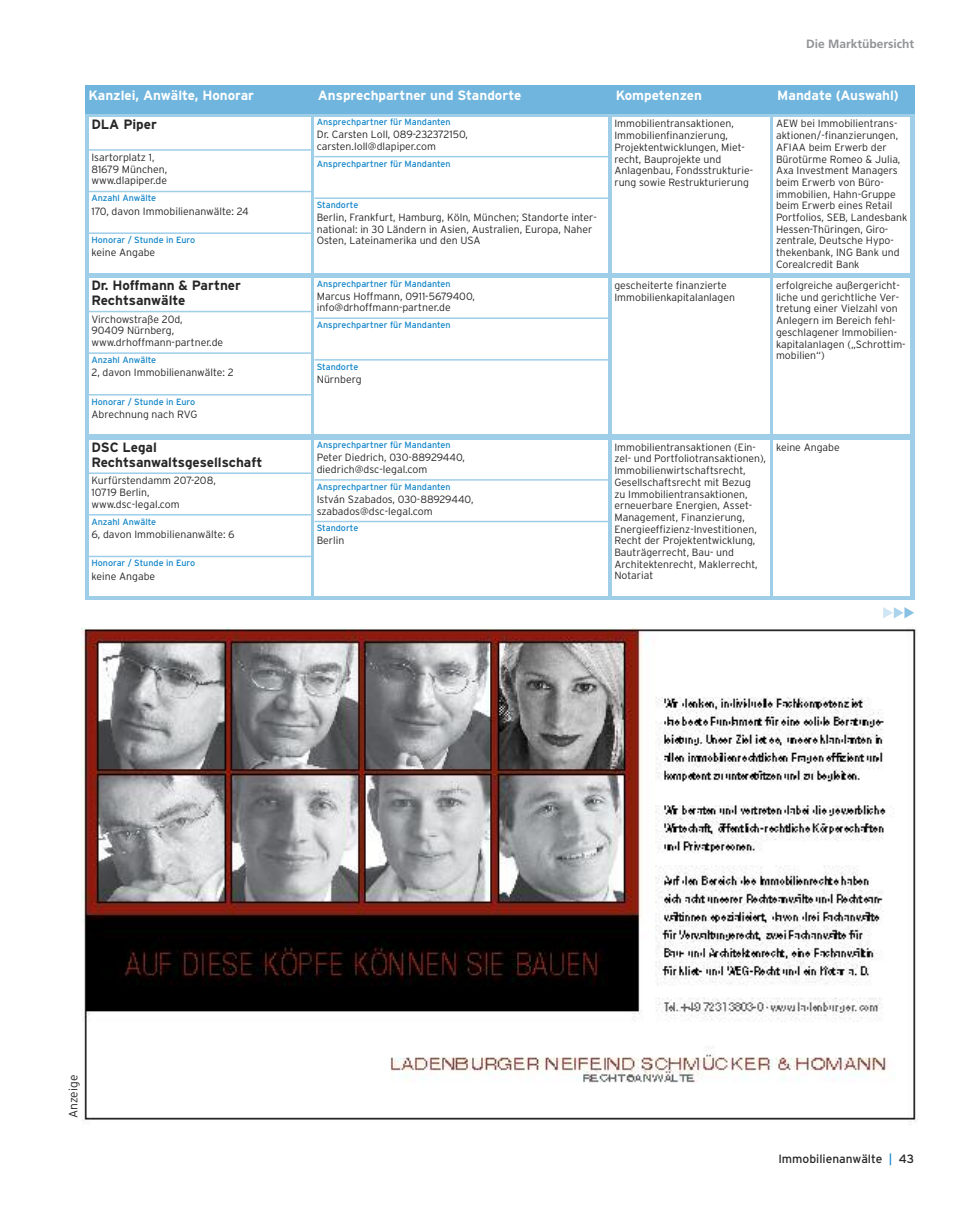
<style>
.page{position:relative;width:978px;height:1212px;background:#fff}
.page>*{position:absolute;margin:0;border:0;box-sizing:border-box;transform-origin:0 0}
.t1{font:700 13.5px "Interstate";color:#fff}
.t2{font:700 13.5px/15px "Interstate";color:#272627}
.t3{font:12px "Interstate";color:#272627}
.t4{font:700 12px "Frutiger";color:#919396}
.t5{font:300 12px "Interstate";color:#272627}
.t6{font:300 10.5px/11.7px "Interstate";color:#272627}
.t7{font:9px "Interstate";color:#1084c8}
.s1{color:#1084c8}
</style>
<div class="page">
<div style="left:85px;top:85px;width:829px;height:29px;background:#70b5de"></div>
<div style="left:85px;top:114px;width:829px;height:162px;background:#9fcee9"></div>
<div style="left:89px;top:117px;width:221px;height:156px;background:#fff"></div>
<div style="left:315px;top:117px;width:293px;height:156px;background:#fff"></div>
<div style="left:612px;top:117px;width:158px;height:156px;background:#fff"></div>
<div style="left:774px;top:117px;width:136px;height:156px;background:#fff"></div>
<hr style="left:87px;top:149px;width:226px;height:2px;background:#9fcee9">
<hr style="left:87px;top:232px;width:226px;height:2px;background:#9fcee9">
<hr style="left:87px;top:191px;width:226px;height:1px;background:#9fcee9">
<hr style="left:314px;top:156px;width:296px;height:1px;background:#9fcee9">
<hr style="left:314px;top:197px;width:296px;height:2px;background:#9fcee9">
<svg style="left:85px;top:276px;width:829px;height:162px;background:#acd4ec"></svg>
<div style="left:89px;top:279px;width:221px;height:155px;background:#fff"></div>
<div style="left:315px;top:279px;width:293px;height:155px;background:#fff"></div>
<div style="left:612px;top:279px;width:158px;height:155px;background:#fff"></div>
<div style="left:774px;top:279px;width:136px;height:155px;background:#fff"></div>
<hr style="left:87px;top:311px;width:226px;height:1px;background:#9fcee9">
<hr style="left:87px;top:394px;width:226px;height:2px;background:#9fcee9">
<hr style="left:87px;top:352px;width:226px;height:2px;background:#9fcee9">
<hr style="left:314px;top:317px;width:296px;height:2px;background:#9fcee9">
<hr style="left:314px;top:359px;width:296px;height:2px;background:#9fcee9">
<svg style="left:883px;top:607px;width:31px;height:11px"></svg>
<div style="left:85px;top:438px;width:829px;height:161px;background:#9fcee9"></div>
<div style="left:89px;top:440px;width:221px;height:156px;background:#fff"></div>
<div style="left:315px;top:440px;width:293px;height:156px;background:#fff"></div>
<div style="left:612px;top:440px;width:158px;height:156px;background:#fff"></div>
<div style="left:774px;top:440px;width:136px;height:156px;background:#fff"></div>
<hr style="left:87px;top:472px;width:226px;height:2px;background:#9fcee9">
<hr style="left:87px;top:556px;width:226px;height:1px;background:#9fcee9">
<hr style="left:87px;top:514px;width:226px;height:1px;background:#9fcee9">
<hr style="left:314px;top:479px;width:296px;height:2px;background:#9fcee9">
<hr style="left:314px;top:521px;width:296px;height:1px;background:#9fcee9">
<img style="left:81px;top:627px;width:836px;height:496px">
<p class="t4" style="left:806px;top:39px;width:109px">Die Marktübersicht</p>
<p class="t1" style="left:88px;top:88px;width:167px">Kanzlei, Anwälte, Honorar</p>
<p class="t1" style="left:318px;top:88px;width:205px">Ansprechpartner und Standorte</p>
<p class="t1" style="left:616px;top:88px;width:88px">Kompetenzen</p>
<p class="t1" style="left:777px;top:88px;width:123px">Mandate (Auswahl)</p>
<p class="t6" style="left:614px;top:118px;width:140px">Immobilientransaktionen,<br>Immobilienfinanzierung,<br>Projektentwicklungen, Miet&shy;recht, Bauprojekte und<br>Anlagenbau, Fondsstrukturie&shy;rung sowie Restrukturierung</p>
<p class="t6" style="left:776px;top:118px;width:133px">AEW bei Immobilientrans&shy;aktionen/-finanzierungen,<br>AFIAA beim Erwerb der<br>Bürotürme Romeo &amp; Julia,<br>Axa Investment Managers beim Erwerb von Büro&shy;immobilien, Hahn-Gruppe beim Erwerb eines Retail<br>Portfolios, SEB, Landesbank<br>Hessen-Thüringen, Giro&shy;zentrale, Deutsche Hypo&shy;thekenbank, ING Bank und<br>Corealcredit Bank</p>
<p class="t7" style="left:317px;top:117px;width:135px">Ansprechpartner für Mandanten</p>
<p class="t2" style="left:91px;top:117px;width:67px">DLA Piper</p>
<p class="t6" style="left:91px;top:152px;width:77px">Isartorplatz 1,<br>81679 München, www.dlapiper.de</p>
<p class="t6" style="left:91px;top:205px;width:159px">170, davon Immobilienanwälte: 24</p>
<p class="t6" style="left:91px;top:247px;width:65px">keine Angabe</p>
<p class="t6" style="left:317px;top:129px;width:153px">Dr. Carsten Loll, 089-232372150, carsten.loll@dlapiper.com</p>
<p class="t7" style="left:317px;top:158px;width:135px">Ansprechpartner für Mandanten</p>
<p class="t7" style="left:91px;top:193px;width:66px">Anzahl Anwälte</p>
<p class="t7" style="left:91px;top:235px;width:105px">Honorar / Stunde in Euro</p>
<p class="t7" style="left:317px;top:200px;width:43px">Standorte</p>
<p class="t6" style="left:317px;top:212px;width:282px">Berlin, Frankfurt, Hamburg, Köln, München; Standorte inter&shy;national: in 30 Ländern in Asien, Australien, Europa, Naher<br>Osten, Lateinamerika und den USA</p>
<p class="t2" style="left:91px;top:278px;width:151px">Dr. Hoffmann &amp; Partner<br>Rechtsanwälte</p>
<p class="t6" style="left:91px;top:313px;width:133px">Virchowstraße 20d,<br>90409 Nürnberg, www.drhoffmann-partner.de</p>
<p class="t6" style="left:91px;top:367px;width:144px">2, davon Immobilienanwälte: 2</p>
<p class="t6" style="left:91px;top:408px;width:107px">Abrechnung nach RVG</p>
<p class="t7" style="left:91px;top:355px;width:66px">Anzahl Anwälte</p>
<p class="t7" style="left:91px;top:396px;width:105px">Honorar / Stunde in Euro</p>
<p class="t2" style="left:91px;top:440px;width:172px">DSC Legal<br>Rechtsanwaltsgesellschaft</p>
<p class="t6" style="left:91px;top:475px;width:126px">Kurfürstendamm 207-208,<br>10719 Berlin, www.dsc-legal.com</p>
<p class="t6" style="left:91px;top:528px;width:145px">6, davon Immobilienanwälte: 6</p>
<p class="t6" style="left:91px;top:570px;width:65px">keine Angabe</p>
<p class="t7" style="left:91px;top:516px;width:66px">Anzahl Anwälte</p>
<p class="t7" style="left:91px;top:558px;width:105px">Honorar / Stunde in Euro</p>
<p class="t7" style="left:317px;top:278px;width:135px">Ansprechpartner für Mandanten</p>
<p class="t6" style="left:317px;top:290px;width:160px">Marcus Hoffmann, 0911-5679400, info@drhoffmann-partner.de</p>
<p class="t7" style="left:317px;top:320px;width:135px">Ansprechpartner für Mandanten</p>
<p class="t7" style="left:317px;top:361px;width:43px">Standorte</p>
<p class="t6" style="left:317px;top:373px;width:46px">Nürnberg</p>
<p class="t7" style="left:317px;top:440px;width:135px">Ansprechpartner für Mandanten</p>
<p class="t6" style="left:317px;top:452px;width:150px">Peter Diedrich, 030-88929440, diedrich@dsc-legal.com</p>
<p class="t6" style="left:317px;top:493px;width:158px">István Szabados, 030-88929440, szabados@dsc-legal.com</p>
<p class="t7" style="left:317px;top:481px;width:135px">Ansprechpartner für Mandanten</p>
<p class="t7" style="left:317px;top:523px;width:43px">Standorte</p>
<p class="t6" style="left:317px;top:535px;width:29px">Berlin</p>
<p class="t6" style="left:614px;top:280px;width:122px">gescheiterte finanzierte<br>Immobilienkapitalanlagen</p>
<p class="t6" style="left:776px;top:280px;width:131px">erfolgreiche außergericht&shy;liche und gerichtliche Ver&shy;tretung einer Vielzahl von<br>Anlegern im Bereich fehl&shy;geschlagener Immobilien&shy;kapitalanlagen („Schrottim&shy;mobilien“)</p>
<p class="t6" style="left:614px;top:441px;width:153px">Immobilientransaktionen (Ein&shy;zel- und Portfoliotransaktionen),<br>Immobilienwirtschaftsrecht,<br>Gesellschaftsrecht mit Bezug<br>zu Immobilientransaktionen, erneuerbare Energien, Asset-<br>Management, Finanzierung,<br>Energieeffizienz-Investitionen,<br>Recht der Projektentwicklung,<br>Bauträgerrecht, Bau- und<br>Architektenrecht, Maklerrecht,<br>Notariat</p>
<p class="t6" style="left:776px;top:441px;width:65px">keine Angabe</p>
<p class="t5" style="left:66px;top:1118px;width:45px;rotate:-90deg">Anzeige</p>
<p class="t3" style="left:778px;top:1151px;width:137px">Immobilienanwälte <span class="s1">|</span> 43</p>
</div>
